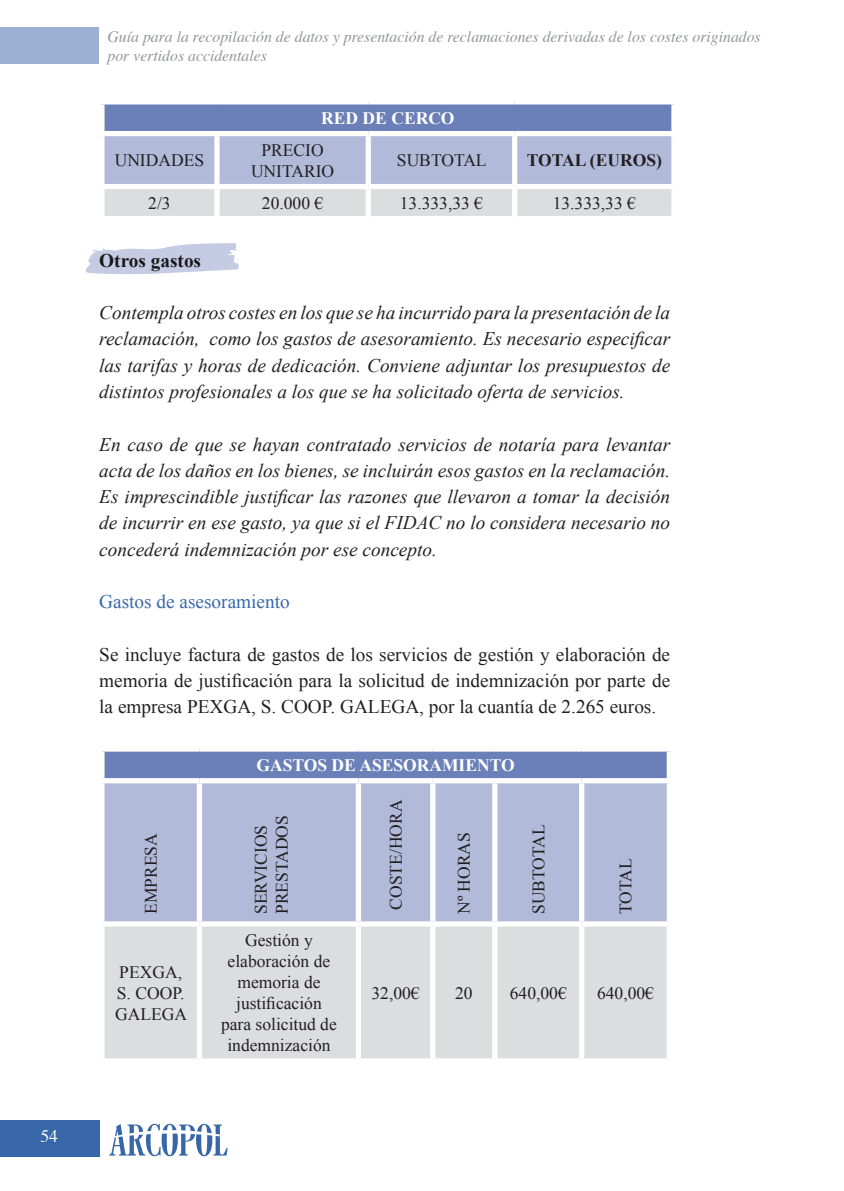
<style>
.page{position:relative;width:844px;height:1191px;background:#fff}
.page>*{position:absolute;margin:0;border:0;box-sizing:border-box;transform-origin:0 0}
.t1{font:italic 19.25px/26.2px "Times New Roman";color:#231f20;text-align:justify}
.t2{font:19.25px/26.2px "Times New Roman";color:#231f20;text-align:justify}
.t3{font:19.25px "Times New Roman";color:#3867a9}
.t4{font:700 19.25px "Times New Roman";color:#231f20}
.t5{font:17.5px/21px "Times New Roman";color:#231f20;text-align:center}
.t6{font:700 17.5px "Times New Roman";color:#fff}
.t7{font:700 17.5px "Times New Roman";color:#231f20}
.t8{font:17.5px "Times";color:#fff}
.t9{font:italic 15.75px/18.9px "Times";color:#939598}
</style>
<div class="page">
<div style="left:0;top:1119px;width:100px;height:37px;background:#3867a9"></div>
<div style="left:0;top:27px;width:99px;height:37px;background:#9bb0d2"></div>
<svg style="left:109px;top:1123px;width:118px;height:33px"></svg>
<div style="left:102px;top:102px;width:571px;height:32px;background:#6b80b8"></div>
<svg style="left:104px;top:136px;width:567px;height:80px"></svg>
<div style="left:99px;top:99px;width:118px;height:5px;background:#fff"></div>
<div style="left:99px;top:104px;width:5px;height:27px;background:#fff"></div>
<div style="left:217px;top:99px;width:151px;height:5px;background:#fff"></div>
<div style="left:368px;top:99px;width:146px;height:5px;background:#fff"></div>
<div style="left:514px;top:99px;width:162px;height:5px;background:#fff"></div>
<div style="left:671px;top:104px;width:5px;height:27px;background:#fff"></div>
<div style="left:99px;top:131px;width:118px;height:5px;background:#fff"></div>
<div style="left:217px;top:131px;width:151px;height:5px;background:#fff"></div>
<div style="left:214px;top:136px;width:5px;height:48px;background:#fff"></div>
<div style="left:368px;top:131px;width:146px;height:5px;background:#fff"></div>
<div style="left:365px;top:136px;width:6px;height:48px;background:#fff"></div>
<div style="left:514px;top:131px;width:162px;height:5px;background:#fff"></div>
<div style="left:512px;top:136px;width:5px;height:48px;background:#fff"></div>
<div style="left:99px;top:184px;width:118px;height:5px;background:#fff"></div>
<div style="left:217px;top:184px;width:151px;height:5px;background:#fff"></div>
<div style="left:214px;top:189px;width:5px;height:27px;background:#fff"></div>
<div style="left:368px;top:184px;width:146px;height:5px;background:#fff"></div>
<div style="left:365px;top:189px;width:6px;height:27px;background:#fff"></div>
<div style="left:514px;top:184px;width:162px;height:5px;background:#fff"></div>
<div style="left:512px;top:189px;width:5px;height:27px;background:#fff"></div>
<div style="left:102px;top:749px;width:567px;height:31px;background:#6b80b8"></div>
<div style="left:104px;top:783px;width:562px;height:138px;background:#b1bad9"></div>
<div style="left:104px;top:926px;width:562px;height:132px;background:#dcdddf"></div>
<div style="left:99px;top:746px;width:100px;height:5px;background:#fff"></div>
<div style="left:99px;top:751px;width:5px;height:27px;background:#fff"></div>
<div style="left:199px;top:746px;width:159px;height:5px;background:#fff"></div>
<div style="left:358px;top:746px;width:74px;height:5px;background:#fff"></div>
<div style="left:432px;top:746px;width:62px;height:5px;background:#fff"></div>
<div style="left:494px;top:746px;width:87px;height:5px;background:#fff"></div>
<div style="left:581px;top:746px;width:90px;height:5px;background:#fff"></div>
<div style="left:666px;top:751px;width:5px;height:27px;background:#fff"></div>
<div style="left:99px;top:778px;width:100px;height:5px;background:#fff"></div>
<div style="left:199px;top:778px;width:159px;height:5px;background:#fff"></div>
<div style="left:197px;top:783px;width:5px;height:138px;background:#fff"></div>
<div style="left:358px;top:778px;width:74px;height:5px;background:#fff"></div>
<div style="left:356px;top:783px;width:5px;height:138px;background:#fff"></div>
<div style="left:432px;top:778px;width:62px;height:5px;background:#fff"></div>
<div style="left:430px;top:783px;width:5px;height:138px;background:#fff"></div>
<div style="left:494px;top:778px;width:87px;height:5px;background:#fff"></div>
<div style="left:492px;top:783px;width:5px;height:138px;background:#fff"></div>
<div style="left:581px;top:778px;width:90px;height:5px;background:#fff"></div>
<div style="left:579px;top:783px;width:5px;height:138px;background:#fff"></div>
<div style="left:197px;top:926px;width:5px;height:132px;background:#fff"></div>
<div style="left:356px;top:926px;width:5px;height:132px;background:#fff"></div>
<div style="left:430px;top:926px;width:5px;height:132px;background:#fff"></div>
<div style="left:492px;top:926px;width:5px;height:132px;background:#fff"></div>
<div style="left:579px;top:926px;width:5px;height:132px;background:#fff"></div>
<svg style="left:85px;top:243px;width:154px;height:31px"></svg>
<p class="t8" style="left:40px;top:1119px;width:19px">54</p>
<p class="t9" style="left:107px;top:27px;width:654px">Guía para la recopilación de datos y presentación de reclamaciones derivadas de los costes originados por vertidos accidentales</p>
<p class="t6" style="left:321px;top:106px;width:135px">RED DE CERCO</p>
<p class="t5" style="left:115px;top:149px;width:91px">UNIDADES</p>
<p class="t5" style="left:251px;top:139px;width:85px">PRECIO<br>UNITARIO</p>
<p class="t5" style="left:397px;top:149px;width:91px">SUBTOTAL</p>
<p class="t7" style="left:526px;top:148px;width:137px">TOTAL (EUROS)</p>
<p class="t5" style="left:148px;top:192px;width:24px">2/3</p>
<p class="t5" style="left:262px;top:192px;width:63px">20.000 €</p>
<p class="t5" style="left:400px;top:192px;width:85px">13.333,33 €</p>
<p class="t5" style="left:552px;top:192px;width:85px">13.333,33 €</p>
<p class="t4" style="left:99px;top:247px;width:103px">Otros gastos</p>
<p class="t1" style="left:99px;top:299px;width:572px">Contempla otros costes en los que se ha incurrido para la presentación de la reclamación, como los gastos de asesoramiento. Es necesario especificar las tarifas y horas de dedicación. Conviene adjuntar los presupuestos de distintos profesionales a los que se ha solicitado oferta de servicios.</p>
<p class="t1" style="left:99px;top:430px;width:572px">En caso de que se hayan contratado servicios de notaría para levantar acta de los daños en los bienes, se incluirán esos gastos en la reclamación.<br>Es imprescindible justificar las razones que llevaron a tomar la decisión de incurrir en ese gasto, ya que si el FIDAC no lo considera necesario no concederá indemnización por ese concepto.</p>
<p class="t3" style="left:99px;top:588px;width:192px">Gastos de asesoramiento</p>
<p class="t2" style="left:99px;top:640px;width:572px">Se incluye factura de gastos de los servicios de gestión y elaboración de memoria de justificación para la solicitud de indemnización por parte de la empresa PEXGA, S. COOP. GALEGA, por la cuantía de 2.265 euros.</p>
<p class="t5" style="left:140px;top:914px;width:82px;rotate:-90deg">EMPRESA</p>
<p class="t5" style="left:115px;top:961px;width:73px;text-align:left">PEXGA,<br>S. COOP.<br>GALEGA</p>
<p class="t6" style="left:256px;top:753px;width:260px">GASTOS DE ASESORAMIENTO</p>
<p class="t5" style="left:250px;top:914px;width:100px;text-align:left;rotate:-90deg">SERVICIOS<br>PRESTADOS</p>
<p class="t5" style="left:385px;top:909px;width:111px;rotate:-90deg">COSTE/HORA</p>
<p class="t5" style="left:453px;top:914px;width:83px;rotate:-90deg">Nº HORAS</p>
<p class="t5" style="left:527px;top:914px;width:91px;rotate:-90deg">SUBTOTAL</p>
<p class="t5" style="left:614px;top:914px;width:57px;rotate:-90deg">TOTAL</p>
<p class="t5" style="left:221px;top:929px;width:117px">Gestión y elaboración de memoria de justificación para solicitud de indemnización</p>
<p class="t5" style="left:371px;top:982px;width:50px">32,00€</p>
<p class="t5" style="left:455px;top:982px;width:19px">20</p>
<p class="t5" style="left:509px;top:982px;width:58px">640,00€</p>
<p class="t5" style="left:597px;top:982px;width:58px">640,00€</p>
</div>
